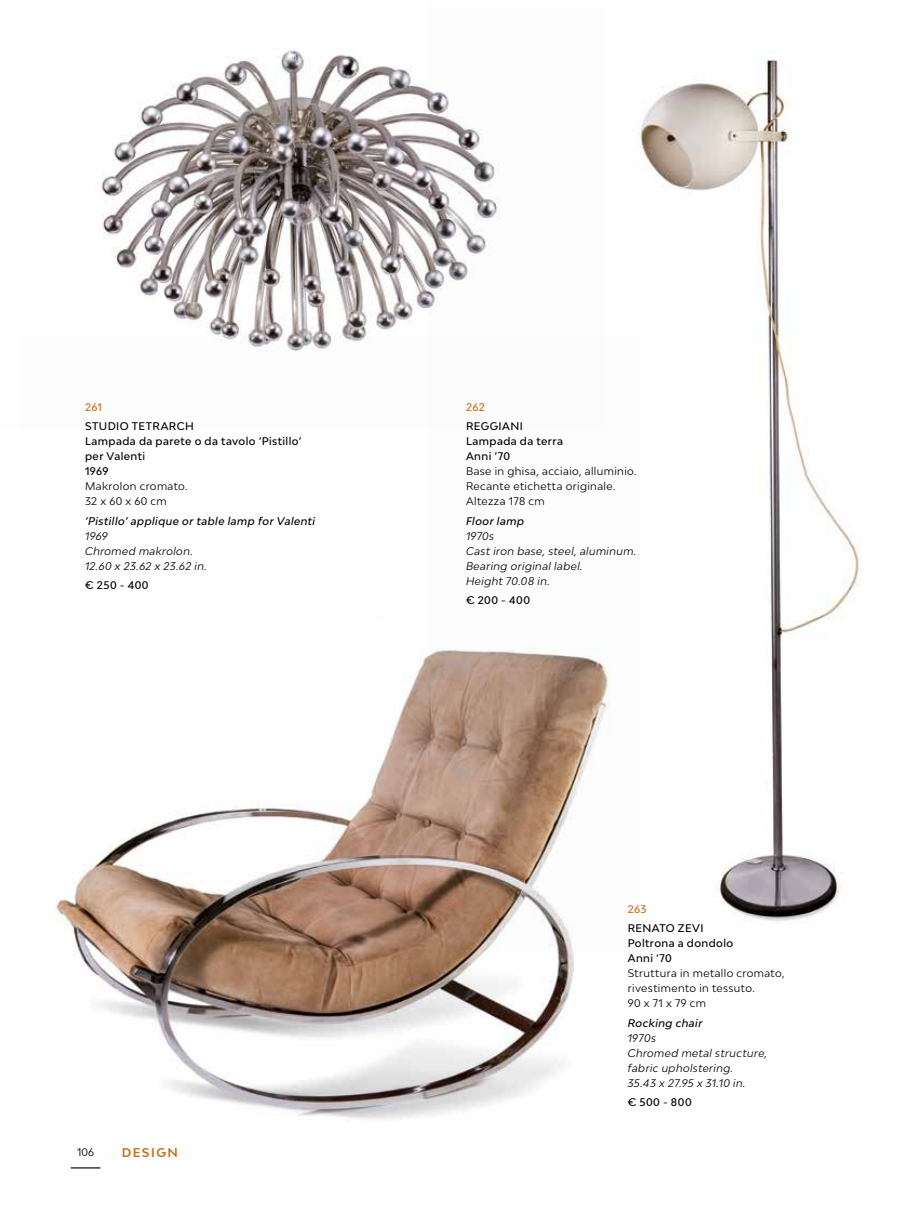
<style>
.page{position:relative;width:915px;height:1212px;background:#fff}
.page>*{position:absolute;margin:0;border:0;box-sizing:border-box;transform-origin:0 0}
.t1{font:700 12px "Bw Modelica";letter-spacing:.12em;color:#c7711c}
.t2{font:italic 10.5px/15px "Bw Modelica";letter-spacing:.04em;color:#000}
.t3{font:10.5px/15px "Bw Modelica";letter-spacing:.035em;color:#000}
.t4{font:500 10.5px/15px "Bw Modelica";letter-spacing:.04em;color:#000}
.t5{font:italic 500 10.5px "Bw Modelica";letter-spacing:.04em;color:#000}
.t6{font:500 10.5px "Bw Modelica";letter-spacing:.03em;color:#c7711c}
</style>
<div class="page">
<img style="left:56px;top:656px;width:518px;height:513px">
<img style="left:101px;top:48px;width:327px;height:303px">
<img style="left:428px;top:60px;width:433px;height:892px">
<svg style="left:71px;top:1167px;width:29px;height:1px"></svg>
<p class="t6" style="left:85px;top:400px;width:18px">261</p>
<p class="t4" style="left:85px;top:419px;width:218px">STUDIO TETRARCH<br>Lampada da parete o da tavolo ‘Pistillo’ per Valenti<br>1969</p>
<p class="t3" style="left:85px;top:479px;width:104px">Makrolon cromato.<br>32 x 60 x 60 cm</p>
<p class="t5" style="left:85px;top:514px;width:231px">‘Pistillo’ applique or table lamp for Valenti</p>
<p class="t2" style="left:85px;top:528px;width:123px">1969<br>Chromed makrolon.<br>12.60 x 23.62 x 23.62 in.</p>
<p class="t4" style="left:85px;top:577px;width:65px">€ 250 - 400</p>
<p class="t3" style="left:77px;top:1145px;width:18px">106</p>
<p class="t1" style="left:122px;top:1144px;width:58px">DESIGN</p>
<p class="t6" style="left:466px;top:400px;width:20px">262</p>
<p class="t4" style="left:466px;top:419px;width:98px">REGGIANI<br>Lampada da terra<br>Anni ‘70</p>
<p class="t3" style="left:466px;top:464px;width:172px">Base in ghisa, acciaio, alluminio.<br>Recante etichetta originale.<br>Altezza 178 cm</p>
<p class="t5" style="left:466px;top:514px;width:60px">Floor lamp</p>
<p class="t2" style="left:466px;top:528px;width:172px">1970s<br>Cast iron base, steel, aluminum.<br>Bearing original label.<br>Height 70.08 in.</p>
<p class="t4" style="left:466px;top:592px;width:65px">€ 200 - 400</p>
<p class="t6" style="left:627px;top:902px;width:20px">263</p>
<p class="t4" style="left:627px;top:921px;width:107px">RENATO ZEVI<br>Poltrona a dondolo<br>Anni ‘70</p>
<p class="t3" style="left:627px;top:966px;width:158px">Struttura in metallo cromato, rivestimento in tessuto.<br>90 x 71 x 79 cm</p>
<p class="t5" style="left:627px;top:1016px;width:76px">Rocking chair</p>
<p class="t2" style="left:627px;top:1030px;width:141px">1970s<br>Chromed metal structure, fabric upholstering.<br>35.43 x 27.95 x 31.10 in.</p>
<p class="t4" style="left:627px;top:1094px;width:65px">€ 500 - 800</p>
</div>
